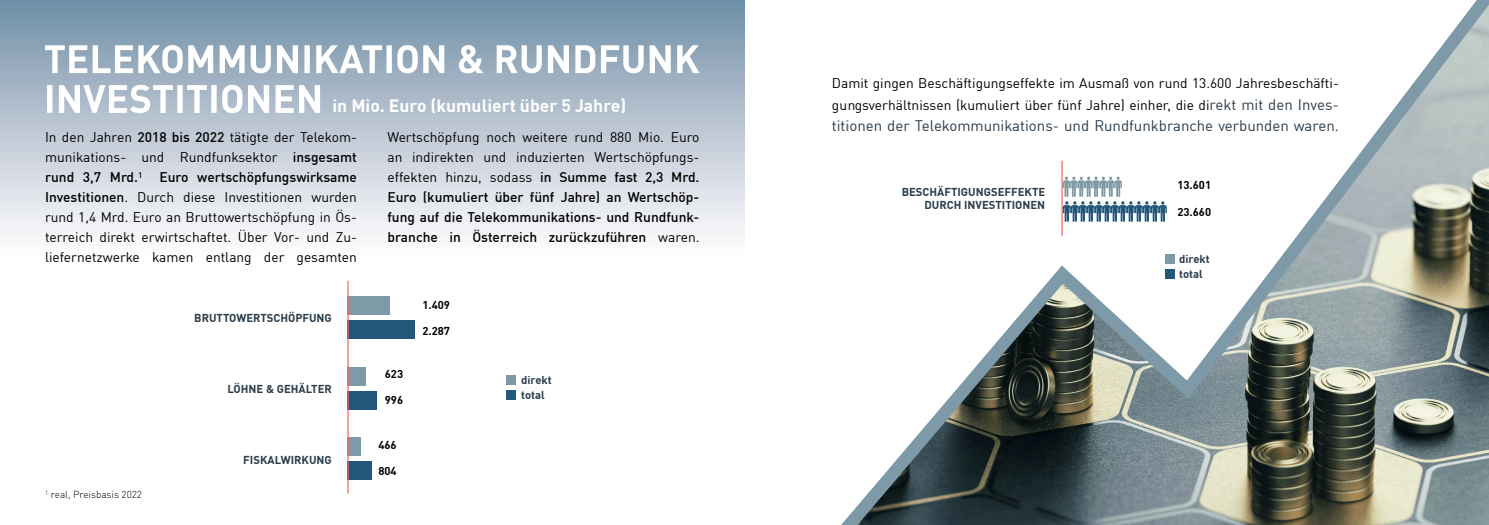
<style>
.page{position:relative;width:1489px;height:525px;background:#fff}
.page>*{position:absolute;margin:0;border:0;box-sizing:border-box;transform-origin:0 0}
.t1{font:700 17.5px "DIN Offc Pro";color:#fff}
.t2{font:15px "DIN Offc Pro";color:#2a3c4a}
.t3{font:13.75px/20px "DIN Offc Pro";color:#000}
.t4{font:500 13.75px/20px "DIN Offc Pro";color:#000;text-align:justify}
.t5{font:700 11.25px/13.5px "DIN Offc Pro";color:#2a3c4a;text-align:right}
.t6{font:700 11.25px "DIN Offc Pro";color:#000}
.t7{font:300 10px "DIN Offc Pro";color:#000}
.s1{font-weight:500}
.s2{font-weight:400}
.s3{font-size:15px;color:#2a3c4a}
</style>
<div class="page">
<div style="left:0;top:0;width:744px;height:262px;background:linear-gradient(to bottom,#728fa7,#fff)"></div>
<div style="left:347px;top:437px;width:14px;height:19px;background:#7f9aa7"></div>
<div style="left:347px;top:460px;width:24px;height:19px;background:#21587b"></div>
<div style="left:347px;top:391px;width:30px;height:19px;background:#21587b"></div>
<div style="left:347px;top:366px;width:19px;height:19px;background:#7f9aa7"></div>
<div style="left:347px;top:320px;width:68px;height:19px;background:#21587b"></div>
<div style="left:347px;top:296px;width:42px;height:19px;background:#7f9aa7"></div>
<hr style="left:347px;top:281px;width:1px;height:212px;background:#ed6d60">
<div style="left:507px;top:375px;width:9px;height:9px;background:#7f9aa7"></div>
<div style="left:507px;top:390px;width:9px;height:9px;background:#21587b"></div>
<svg style="left:47px;top:85px;width:273px;height:28px"></svg>
<svg style="left:45px;top:45px;width:654px;height:28px"></svg>
<svg style="left:848px;top:0;width:640px;height:524px"></svg>
<p class="t1" style="left:332px;top:91px;width:295px">in Mio. Euro (kumuliert über 5 Jahre)</p>
<p class="t3" style="left:45px;top:126px;width:313px;text-align:justify">In den Jahren <span class="s1">2018 bis 2022</span> tätigte der Telekom&shy;munikations- und Rundfunksektor <span class="s1">insgesamt rund 3,7 Mrd.</span><sup>1</sup> <span class="s1">Euro wertschöpfungswirksame Investitionen</span>. Durch diese Investitionen wurden rund 1,4 Mrd. Euro an Bruttowertschöpfung in Ös&shy;terreich direkt erwirtschaftet. Über Vor- und Zu&shy;liefernetzwerke kamen entlang der gesamten</p>
<p class="t4" style="left:387px;top:125px;width:313px"><span class="s2">Wertschöpfung noch weitere rund 880 Mio. Euro an indirekten und induzierten Wertschöpfungs&shy;effekten hinzu, sodass</span> in Summe fast 2,3 Mrd.<br>Euro (kumuliert über fünf Jahre) an Wertschöp&shy;fung auf die Telekommunikations- und Rundfunk&shy;branche in Österreich zurückzuführen <span class="s2">waren.</span></p>
<p class="t7" style="left:45px;top:486px;width:99px"><sup>1</sup> real, Preisbasis 2022</p>
<p class="t5" style="left:194px;top:309px;width:139px">BRUTTOWERTSCHÖPFUNG</p>
<p class="t5" style="left:227px;top:381px;width:106px">LÖHNE &amp; GEHÄLTER</p>
<p class="t5" style="left:243px;top:451px;width:90px">FISKALWIRKUNG</p>
<p class="t6" style="left:385px;top:364px;width:20px">623</p>
<p class="t6" style="left:385px;top:390px;width:20px">996</p>
<p class="t6" style="left:378px;top:435px;width:20px">466</p>
<p class="t6" style="left:378px;top:461px;width:20px">804</p>
<p class="t6" style="left:422px;top:295px;width:29px">1.409</p>
<p class="t6" style="left:422px;top:321px;width:29px">2.287</p>
<p class="t5" style="left:521px;top:371px;width:32px">direkt</p>
<p class="t5" style="left:521px;top:386px;width:25px">total</p>
<p class="t3" style="left:831px;top:71px;width:508px;line-height:21.2px">Damit gingen Beschäftigungseffekte im Ausmaß von rund 13.600 Jahresbeschäfti&shy;gungsverhältnissen (kumuliert über fünf Jahre) einher, die di<span class="s3">rekt mit den Inves-</span></p>
<p class="t2" style="left:831px;top:113px;width:508px">titionen der Telekommunikations- und Rundfunkbranche verbunden waren.</p>
<p class="t5" style="left:901px;top:183px;width:145px">BESCHÄFTIGUNGSEFFEKTE<br>DURCH INVESTITIONEN</p>
<p class="t6" style="left:1177px;top:176px;width:35px">13.601</p>
<p class="t6" style="left:1177px;top:203px;width:35px">23.660</p>
<p class="t5" style="left:1179px;top:251px;width:32px">direkt</p>
<p class="t5" style="left:1179px;top:266px;width:25px">total</p>
</div>
